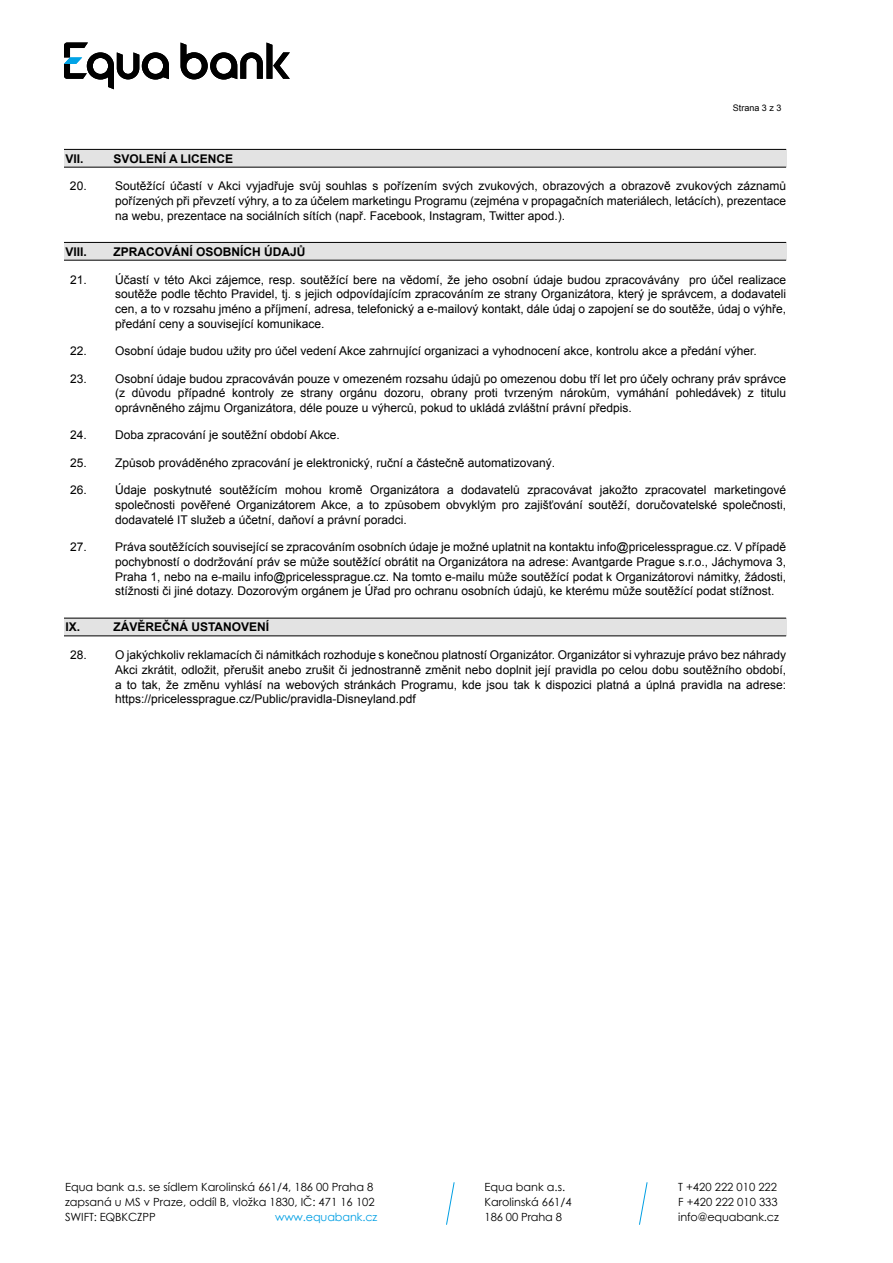
<style>
.page{position:relative;width:893px;height:1263px;background:#fff}
.page>*{position:absolute;margin:0;border:0;box-sizing:border-box;transform-origin:0 0}
.t1{font:12px/14.7px "Arial CE";color:#000;text-align:justify}
.t2{font:700 12px "Arial";color:#000}
.t3{font:11.25px/15px "Century Gothic";color:#000}
.t4{font:11.25px "Century Gothic";letter-spacing:-.01em;color:#009fe3}
.t5{font:9px "Arial CE";color:#000}
</style>
<div class="page">
<svg style="left:446px;top:1182px;width:9px;height:43px"></svg>
<svg style="left:639px;top:1182px;width:9px;height:43px"></svg>
<svg style="left:181px;top:43px;width:109px;height:37px"></svg>
<svg style="left:64px;top:43px;width:105px;height:46px"></svg>
<div style="left:64px;top:150px;width:722px;height:17px;background:#e3e3e3"></div>
<hr style="left:64px;top:149px;width:722px;height:1px;background:#000">
<hr style="left:64px;top:167px;width:722px;height:1px;background:#000">
<div style="left:64px;top:243px;width:722px;height:17px;background:#e3e3e3"></div>
<hr style="left:64px;top:242px;width:722px;height:1px;background:#000">
<hr style="left:64px;top:260px;width:722px;height:1px;background:#000">
<div style="left:64px;top:618px;width:722px;height:18px;background:#e3e3e3"></div>
<hr style="left:64px;top:618px;width:722px;height:1px;background:#000">
<hr style="left:64px;top:635px;width:722px;height:1px;background:#000">
<p class="t5" style="left:733px;top:102px;width:50px">Strana 3 z 3</p>
<p class="t2" style="left:65px;top:150px;width:20px">VII.</p>
<p class="t2" style="left:113px;top:150px;width:121px">SVOLENÍ A LICENCE</p>
<p class="t1" style="left:115px;top:179px;width:673px;text-indent:-45px">20. Soutěžící účastí v Akci vyjadřuje svůj souhlas s pořízením svých zvukových, obrazových a obrazově zvukových záznamů pořízených při převzetí výhry, a to za účelem marketingu Programu (zejména v propagačních materiálech, letácích), prezentace na webu, prezentace na sociálních sítích (např. Facebook, Instagram, Twitter apod.).</p>
<p class="t2" style="left:65px;top:243px;width:23px">VIII.</p>
<p class="t2" style="left:114px;top:243px;width:193px">ZPRACOVÁNÍ OSOBNÍCH ÚDAJŮ</p>
<p class="t1" style="left:115px;top:272px;width:673px;text-indent:-45px">21. Účastí v této Akci zájemce, resp. soutěžící bere na vědomí, že jeho osobní údaje budou zpracovávány pro účel realizace soutěže podle těchto Pravidel, tj. s jejich odpovídajícím zpracováním ze strany Organizátora, který je správcem, a dodavateli cen, a to v rozsahu jméno a příjmení, adresa, telefonický a e-mailový kontakt, dále údaj o zapojení se do soutěže, údaj o výhře, předání ceny a související komunikace.</p>
<p class="t1" style="left:70px;top:344px;width:688px">22. Osobní údaje budou užity pro účel vedení Akce zahrnující organizaci a vyhodnocení akce, kontrolu akce a předání výher.</p>
<p class="t1" style="left:115px;top:371px;width:673px;text-indent:-45px">23. Osobní údaje budou zpracováván pouze v omezeném rozsahu údajů po omezenou dobu tří let pro účely ochrany práv správce (z důvodu případné kontroly ze strany orgánu dozoru, obrany proti tvrzeným nárokům, vymáhání pohledávek) z titulu oprávněného zájmu Organizátora, déle pouze u výherců, pokud to ukládá zvláštní právní předpis.</p>
<p class="t1" style="left:70px;top:428px;width:271px">24. Doba zpracování je soutěžní období Akce.</p>
<p class="t1" style="left:70px;top:455px;width:487px">25. Způsob prováděného zpracování je elektronický, ruční a částečně automatizovaný.</p>
<p class="t1" style="left:115px;top:483px;width:673px;text-indent:-45px">26. Údaje poskytnuté soutěžícím mohou kromě Organizátora a dodavatelů zpracovávat jakožto zpracovatel marketingové společnosti pověřené Organizátorem Akce, a to způsobem obvyklým pro zajišťování soutěží, doručovatelské společnosti, dodavatelé IT služeb a účetní, daňoví a právní poradci.</p>
<p class="t1" style="left:115px;top:540px;width:673px;text-indent:-45px">27. Práva soutěžících související se zpracováním osobních údaje je možné uplatnit na kontaktu info@pricelessprague.cz. V případě pochybností o dodržování práv se může soutěžící obrátit na Organizátora na adrese: Avantgarde Prague s.r.o., Jáchymova 3, Praha 1, nebo na e-mailu info@pricelessprague.cz. Na tomto e-mailu může soutěžící podat k Organizátorovi námitky, žádosti, stížnosti či jiné dotazy. Dozorovým orgánem je Úřad pro ochranu osobních údajů, ke kterému může soutěžící podat stížnost.</p>
<p class="t2" style="left:65px;top:619px;width:16px">IX.</p>
<p class="t2" style="left:114px;top:619px;width:157px">ZÁVĚREČNÁ USTANOVENÍ</p>
<p class="t1" style="left:115px;top:648px;width:673px;text-indent:-45px">28. O jakýchkoliv reklamacích či námitkách rozhoduje s konečnou platností Organizátor. Organizátor si vyhrazuje právo bez náhrady Akci zkrátit, odložit, přerušit anebo zrušit či jednostranně změnit nebo doplnit její pravidla po celou dobu soutěžního období, a to tak, že změnu vyhlásí na webových stránkách Programu, kde jsou tak k dispozici platná a úplná pravidla na adrese: https://pricelessprague.cz/Public/pravidla-Disneyland.pdf</p>
<p class="t3" style="left:65px;top:1179px;width:311px;text-align:justify">Equa bank a.s. se sídlem Karolinská 661/4, 186 00 Praha 8 zapsaná u MS v Praze, oddíl B, vložka 1830, IČ: 471 16 102<br>SWIFT: EQBKCZPP</p>
<p class="t4" style="left:275px;top:1209px;width:104px">www.equabank.cz</p>
<p class="t3" style="left:485px;top:1179px;width:89px">Equa bank a.s.<br>Karolinská 661/4<br>186 00 Praha 8</p>
<p class="t3" style="left:678px;top:1179px;width:102px">T +420 222 010 222<br>F +420 222 010 333 info@equabank.cz</p>
</div>
